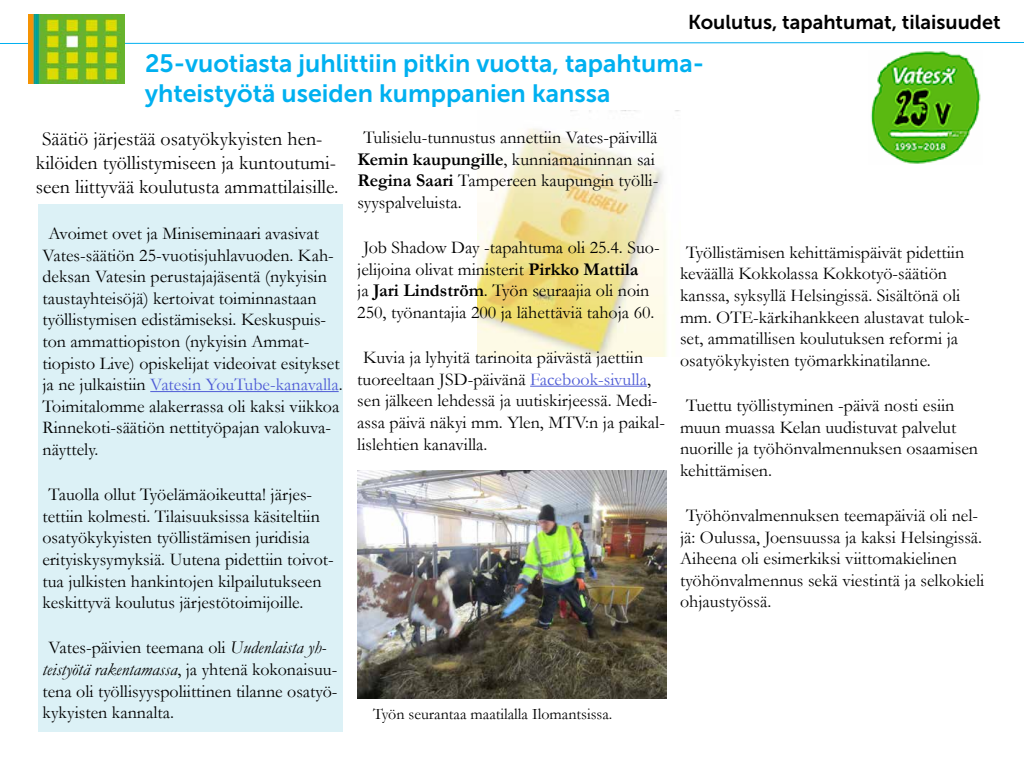
<style>
.page{position:relative;width:1024px;height:768px;background:#fff}
.page>*{position:absolute;margin:0;border:0;box-sizing:border-box;transform-origin:0 0}
.t1{font:25px/30px "Museo Sans 700";color:#00b0f0}
.t2{font:20px/24px "Garamond";color:#000;text-align:center}
.t3{font:20px "Museo Sans 700";color:#000}
.t4{font:18px/21.6px "Garamond";color:#000}
.t5{font:16px "Garamond";color:#000}
.s1{color:#4f5cd6}
.s2{font-style:italic}
.s3{font-weight:700}
</style>
<div class="page">
<svg style="left:0;top:41px;width:1024px;height:4px"></svg>
<img style="left:478px;top:110px;width:202px;height:247px">
<div style="left:38px;top:205px;width:305px;height:527px;background:#dcf1f6"></div>
<hr style="left:150px;top:391px;width:189px;height:1px;background:#4f5cd6">
<hr style="left:530px;top:386px;width:117px;height:1px;background:#4f5cd6">
<img style="left:28px;top:14px;width:96px;height:70px">
<img style="left:870px;top:51px;width:111px;height:113px">
<img style="left:357px;top:470px;width:309px;height:229px">
<p class="t3" style="left:688px;top:11px;width:314px">Koulutus, tapahtumat, tilaisuudet</p>
<h1 class="t1" style="left:145px;top:48px;width:561px">25-vuotiasta juhlittiin pitkin vuotta, tapahtuma&shy;yhteistyötä useiden kumppanien kanssa</h1>
<p class="t2" style="left:36px;top:126px;width:304px">Säätiö järjestää osatyökykyisten hen&shy;kilöiden työllistymiseen ja kuntoutumi&shy;seen liittyvää koulutusta ammattilaisille.</p>
<p class="t4" style="left:42px;top:222px;width:302px;text-indent:6px">Avoimet ovet ja Miniseminaari avasivat Vates-säätiön 25-vuotisjuhlavuoden. Kah&shy;deksan Vatesin perustajajäsentä (nykyisin taustayhteisöjä) kertoivat toiminnastaan työllistymisen edistämiseksi. Keskuspuis&shy;ton ammattiopiston (nykyisin Ammat&shy;tiopisto Live) opiskelijat videoivat esitykset ja ne julkaistiin <span class="s1">Vatesin YouTube-kanavalla</span>.<br>Toimitalomme alakerrassa oli kaksi viikkoa Rinnekoti-säätiön nettityöpajan valokuva&shy;näyttely.</p>
<p class="t4" style="left:42px;top:483px;width:293px;text-indent:6px">Tauolla ollut Työelämäoikeutta! järjes&shy;tettiin kolmesti. Tilaisuuksissa käsiteltiin osatyökykyisten työllistämisen juridisia erityiskysymyksiä. Uutena pidettiin toivot&shy;tua julkisten hankintojen kilpailutukseen keskittyvä koulutus järjestötoimijoille.</p>
<p class="t4" style="left:42px;top:637px;width:297px;text-indent:6px">Vates-päivien teemana oli <span class="s2">Uudenlaista yh&shy;teistyötä rakentamassa</span>, ja yhtenä kokonaisuu&shy;tena oli työllisyyspoliittinen tilanne osatyö&shy;kykyisten kannalta.</p>
<p class="t4" style="left:357px;top:126px;width:303px;text-indent:6px">Tulisielu-tunnustus annettiin Vates-päivillä <span class="s3">Kemin kaupungille</span>, kunniamaininnan sai <span class="s3">Regina Saari</span> Tampereen kaupungin työlli&shy;syyspalveluista.</p>
<p class="t4" style="left:357px;top:236px;width:304px;text-indent:6px">Job Shadow Day -tapahtuma oli 25.4. Suo&shy;jelijoina olivat ministerit <span class="s3">Pirkko Mattila<br></span>ja <span class="s3">Jari Lindström</span>. Työn seuraajia oli noin 250, työnantajia 200 ja lähettäviä tahoja 60.</p>
<p class="t4" style="left:357px;top:346px;width:309px;text-indent:6px">Kuvia ja lyhyitä tarinoita päivästä jaettiin tuoreeltaan JSD-päivänä <span class="s1">Facebook-sivulla</span>, sen jälkeen lehdessä ja uutiskirjeessä. Medi&shy;assa päivä näkyi mm. Ylen, MTV:n ja paikal&shy;lislehtien kanavilla.</p>
<p class="t4" style="left:680px;top:241px;width:291px;text-indent:6px">Työllistämisen kehittämispäivät pidettiin keväällä Kokkolassa Kokkotyö-säätiön kanssa, syksyllä Helsingissä. Sisältönä oli mm. OTE-kärkihankkeen alustavat tulok&shy;set, ammatillisen koulutuksen reformi ja osatyökykyisten työmarkkinatilanne.</p>
<p class="t4" style="left:680px;top:394px;width:299px;text-indent:6px">Tuettu työllistyminen -päivä nosti esiin muun muassa Kelan uudistuvat palvelut nuorille ja työhönvalmennuksen osaamisen kehittämisen.</p>
<p class="t4" style="left:680px;top:504px;width:306px;text-indent:6px">Työhönvalmennuksen teemapäiviä oli nel&shy;jä: Oulussa, Joensuussa ja kaksi Helsingissä.<br>Aiheena oli esimerkiksi viittomakielinen työhönvalmennus sekä viestintä ja selkokieli ohjaustyössä.</p>
<p class="t5" style="left:373px;top:703px;width:241px">Työn seurantaa maatilalla Ilomantsissa.</p>
</div>
